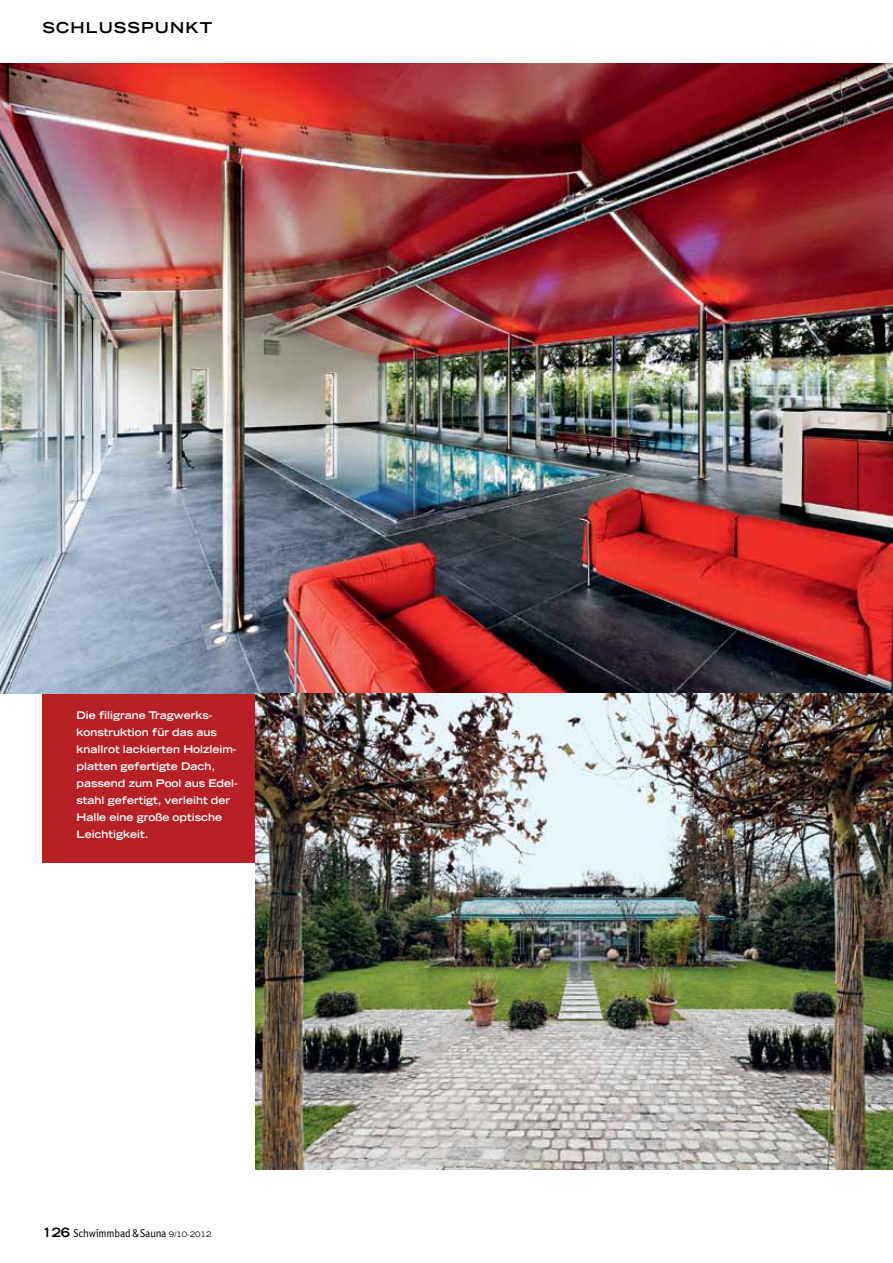
<style>
.page{position:relative;width:893px;height:1263px;background:#fff}
.page>*{position:absolute;margin:0;border:0;box-sizing:border-box;transform-origin:0 0}
.t1{font:700 expanded 15px "Trade Gothic LH";letter-spacing:.075em;color:#000}
.t2{font:11.25px "Officina Sans";letter-spacing:-.015em;color:#000}
.t3{font:700 expanded 10.5px/17px "Trade Gothic LH";color:#fff}
.s1{font-family:"Trade Gothic LH";font-weight:700;font-stretch:expanded;font-size:12.75px}
.s2{font-family:"Trade Gothic LH";font-stretch:expanded;font-size:7.5px}
</style>
<div class="page">
<div style="left:43px;top:612px;width:850px;height:251px;background:#b72126"></div>
<img style="left:0;top:64px;width:893px;height:629px">
<img style="left:255px;top:693px;width:638px;height:476px">
<h1 class="t1" style="left:43px;top:17px;width:171px">Schlusspunkt</h1>
<p class="t3" style="left:77px;top:706px;width:163px">Die filigrane Tragwerks&shy;konstruktion für das aus knallrot lackierten Holzleim&shy;platten gefertigte Dach, passend zum Pool aus Edel&shy;stahl gefertigt, verleiht der<br>Halle eine große optische<br>Leichtigkeit.</p>
<p class="t2" style="left:43px;top:1227px;width:170px"><span class="s1">126</span> Schwimmbad &amp; Sauna <span class="s2">9/10-2012</span></p>
</div>
